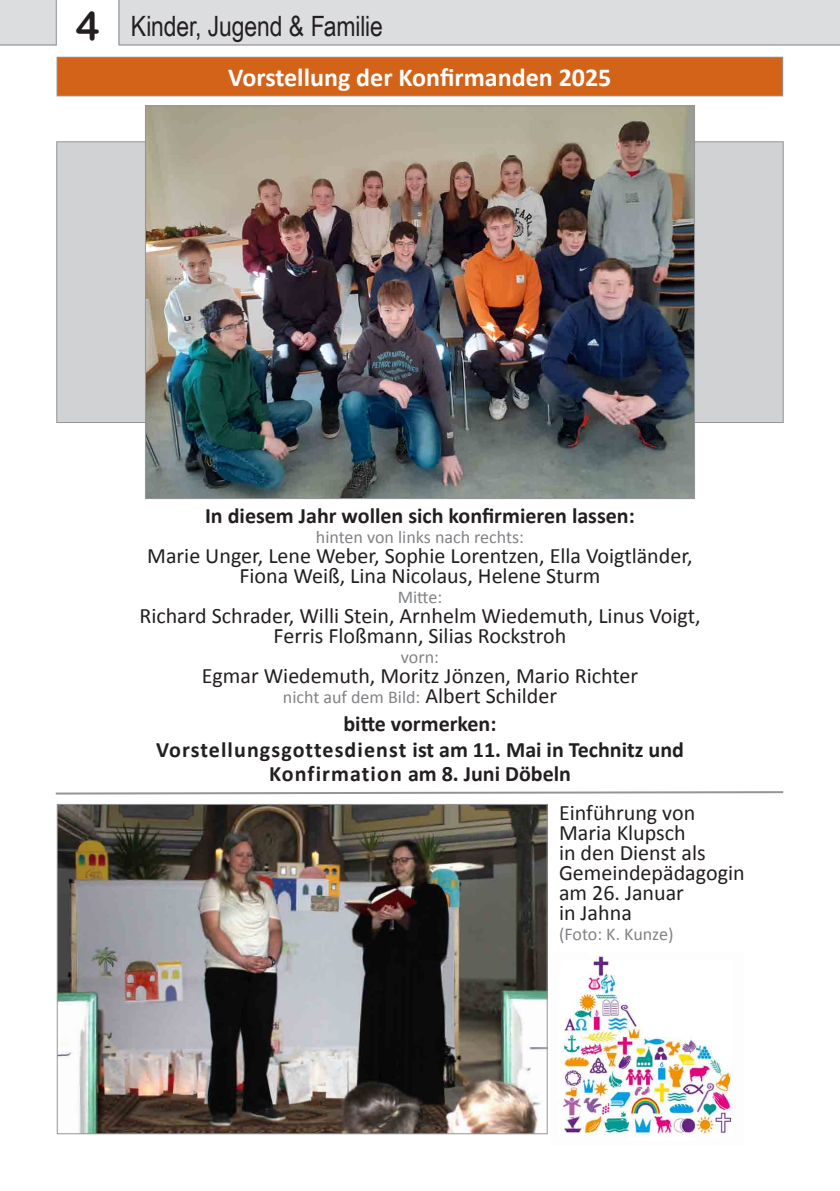
<style>
.page{position:relative;width:840px;height:1191px;background:#fff}
.page>*{position:absolute;margin:0;border:0;box-sizing:border-box;transform-origin:0 0}
.t1{font:28px "Arial Narrow";letter-spacing:-.005em;color:#231f20}
.t2{font:700 26px "Calibri";color:#fff}
.t3{font:22px/20px "Calibri";color:#231f20;text-align:center}
.t4{font:700 22px/26px "Calibri";color:#231f20;text-align:center}
.t5{font:700 22px "Calibri";letter-spacing:.035em;color:#231f20}
.t6{font:18px "Calibri";color:#808285}
.s1{font-family:"Arial Rounded MT Bold";font-size:40px}
.s2{font-size:22px;color:#231f20}
</style>
<div class="page">
<div style="left:118px;top:0;width:721px;height:45px;background:#dcdddf"></div>
<div style="left:0;top:0;width:57px;height:45px;background:#dcdddf"></div>
<div style="left:57px;top:57px;width:725px;height:39px;background:#d4631a"></div>
<div style="left:56px;top:57px;width:726px;height:39px;border:1px solid #939598"></div>
<div style="left:56px;top:141px;width:727px;height:282px;background:#d1d2d4;border:1px solid #939598"></div>
<img style="left:147px;top:107px;width:545px;height:390px">
<img style="left:59px;top:806px;width:486px;height:326px">
<div style="left:57px;top:804px;width:490px;height:330px;border:1px solid #939598"></div>
<img style="left:561px;top:955px;width:174px;height:182px">
<svg style="left:55px;top:791px;width:729px;height:4px"></svg>
<p class="t1" style="left:76px;top:5px;width:179px"><span class="s1">4</span> An(g )dacht</p>
<p class="t1" style="left:131px;top:5px;width:253px">Kinder, Jugend &amp; Familie</p>
<p class="t2" style="left:228px;top:61px;width:384px">Vorstellung der Konfirmanden 2025</p>
<p class="t4" style="left:205px;top:503px;width:431px">In diesem Jahr wollen sich konfirmieren lassen:</p>
<p class="t6" style="left:316px;top:526px;width:209px">hinten von links nach rechts:</p>
<p class="t3" style="left:147px;top:546px;width:546px">Marie Unger, Lene Weber, Sophie Lorentzen, Ella Voigtländer,<br>Fiona Weiß, Lina Nicolaus, Helene Sturm</p>
<p class="t6" style="left:397px;top:586px;width:46px">Mitte:</p>
<p class="t3" style="left:139px;top:606px;width:562px">Richard Schrader, Willi Stein, Arnhelm Wiedemuth, Linus Voigt,<br>Ferris Floßmann, Silias Rockstroh</p>
<p class="t6" style="left:401px;top:646px;width:39px">vorn:</p>
<p class="t3" style="left:202px;top:666px;width:437px">Egmar Wiedemuth, Moritz Jönzen, Mario Richter</p>
<p class="t6" style="left:283px;top:686px;width:275px">nicht auf dem Bild: <span class="s2">Albert Schilder</span></p>
<p class="t4" style="left:156px;top:711px;width:529px">bitte vormerken:<br>Vorstellungsgottesdienst ist am 11. Mai in Technitz und</p>
<p class="t5" style="left:269px;top:760px;width:303px">Konfirmation am 8. Juni Döbeln</p>
<p class="t3" style="left:558px;top:803px;width:187px;text-align:left">Einführung von<br>Maria Klupsch<br>in den Dienst als<br>Gemeindepädagogin am 26. Januar<br>in Jahna</p>
<p class="t6" style="left:558px;top:923px;width:116px">(Foto: K. Kunze)</p>
</div>
